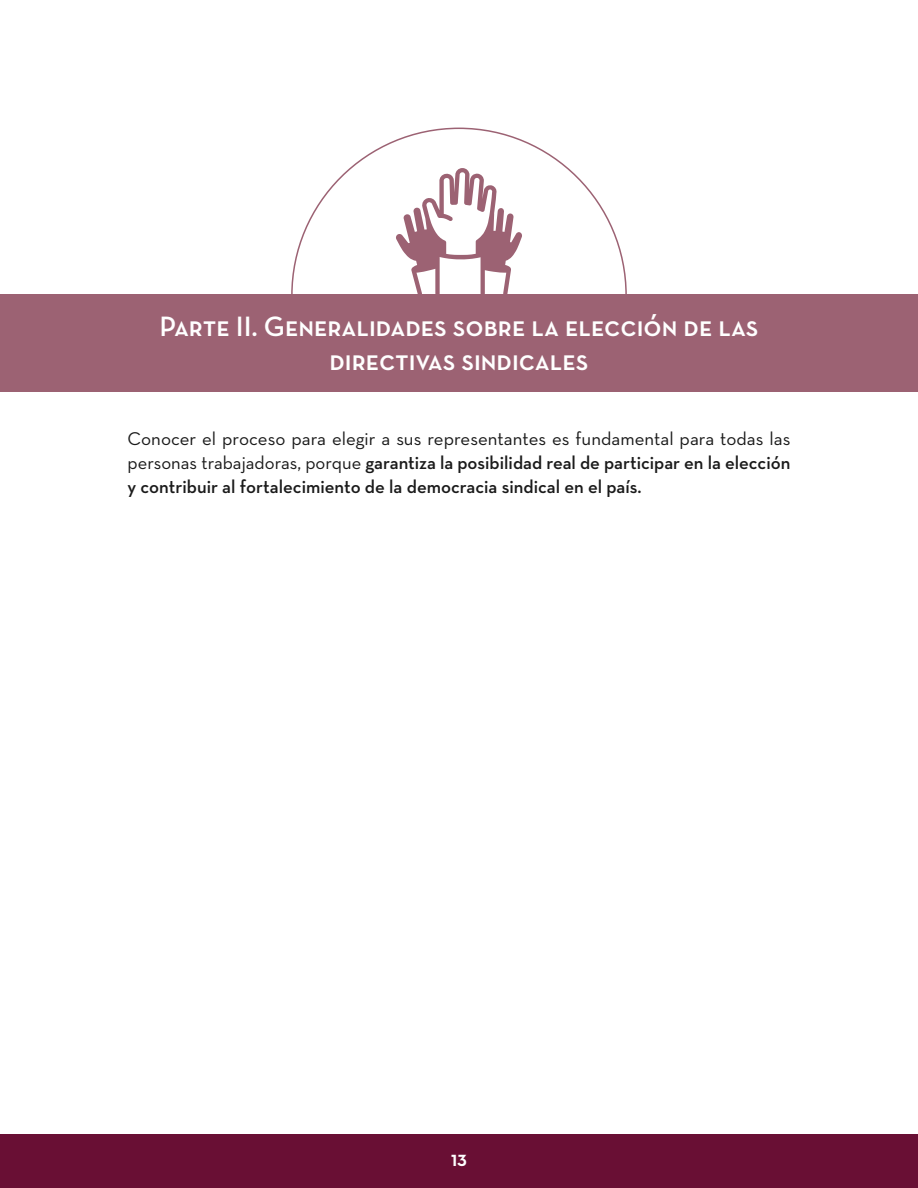
<style>
.page{position:relative;width:918px;height:1188px;background:#fff}
.page>*{position:absolute;margin:0;border:0;box-sizing:border-box;transform-origin:0 0}
.t1{font:28.5px/34.2px "Neutra Text Demi SC";color:#fff;text-align:center}
.t2{font:600 18.75px/24px "Neutra Text";color:#1a1a1a;text-align:justify}
.t3{font:16.5px "Neutra Text Bold Alt";color:#fff}
.s1{font-weight:400}
</style>
<div class="page">
<div style="left:0;top:1134px;width:918px;height:54px;background:#690f34"></div>
<div style="left:0;top:294px;width:918px;height:98px;background:#9c6273"></div>
<svg style="left:291px;top:127px;width:336px;height:167px"></svg>
<svg style="left:395px;top:168px;width:127px;height:126px"></svg>
<h1 class="t1" style="left:159px;top:309px;width:601px">Parte II. Generalidades sobre la elección de las directivas sindicales</h1>
<p class="t2" style="left:128px;top:426px;width:664px"><span class="s1">Conocer el proceso para elegir a sus representantes es fundamental para todas las personas trabajadoras, porque</span> garantiza la posibilidad real de participar en la elección y contribuir al fortalecimiento de la democracia sindical en el país.</p>
<p class="t3" style="left:451px;top:1150px;width:17px">13</p>
</div>
